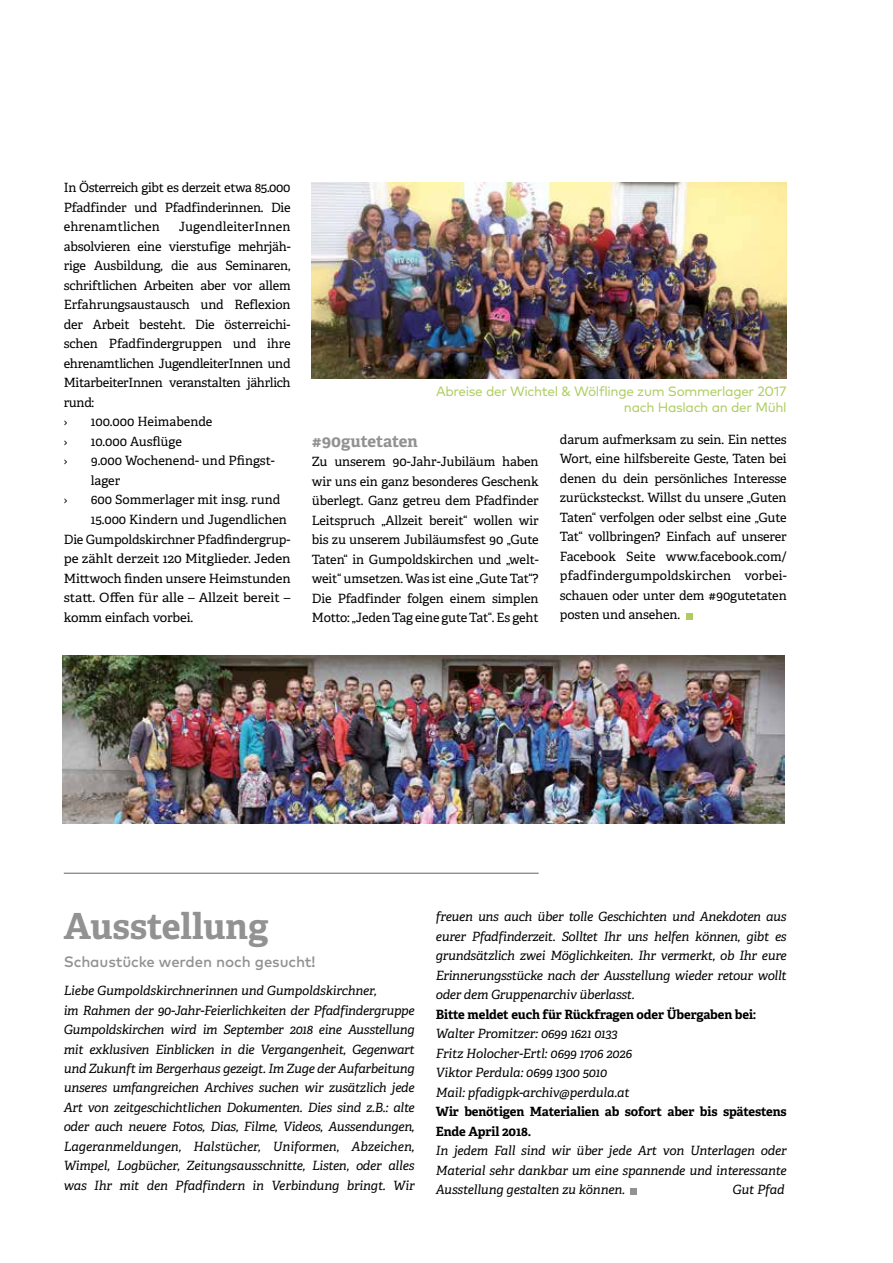
<style>
.page{position:relative;width:893px;height:1263px;background:#fff}
.page>*{position:absolute;margin:0;border:0;box-sizing:border-box;transform-origin:0 0}
.t1{font:700 36px "Adelle";color:#929292}
.t2{font:700 16.5px "Adelle";color:#929292}
.t3{font:500 15px "Mark OT";letter-spacing:-.01em;color:#929292}
.t4{font:13.5px/16.2px "Mark OT";letter-spacing:-.025em;color:#aecd60;text-align:right}
.t5{font:12.75px/19.5px "Adelle";letter-spacing:-.01em;color:#000;text-align:justify}
.t6{font:italic 12.75px/19.5px "Adelle";letter-spacing:-.02em;color:#000}
.t7{font:700 12.75px/19.5px "Adelle";letter-spacing:-.01em;color:#000}
.t8{font:12.75px "Adelle";letter-spacing:-.01em;color:#000;scale:1.05 1}
.t9{font:condensed 12.75px "Henriette";color:#000}
</style>
<div class="page">
<svg style="left:686px;top:613px;width:6px;height:6px"></svg>
<img style="left:312px;top:183px;width:475px;height:195px">
<svg style="left:631px;top:1188px;width:6px;height:6px"></svg>
<img style="left:63px;top:656px;width:722px;height:167px">
<hr style="left:64px;top:873px;width:475px;height:1px;background:#646363">
<p class="t5" style="left:64px;top:178px;width:228px">In Österreich gibt es derzeit etwa 85.000<br>Pfadfinder und Pfadfinderinnen. Die ehrenamtlichen</p>
<p class="t5" style="left:64px;top:217px;width:228px;text-indent:115px">JugendleiterInnen absolvieren eine vierstufige mehrjäh&shy;rige Ausbildung, die aus Seminaren, schriftlichen Arbeiten aber vor allem Erfahrungsaustausch und Reflexion der Arbeit besteht. Die österreichi&shy;schen Pfadfindergruppen und ihre ehrenamtlichen JugendleiterInnen und MitarbeiterInnen veranstalten jährlich rund:</p>
<p class="t9" style="left:64px;top:415px;width:5px">›</p>
<p class="t5" style="left:91px;top:412px;width:123px">100.000 Heimabende</p>
<p class="t9" style="left:64px;top:434px;width:5px">›</p>
<p class="t5" style="left:91px;top:432px;width:93px">10.000 Ausflüge</p>
<p class="t9" style="left:64px;top:454px;width:5px">›</p>
<p class="t5" style="left:91px;top:451px;width:186px">9.000 Wochenend- und Pfingst&shy;lager</p>
<p class="t9" style="left:64px;top:493px;width:5px">›</p>
<p class="t5" style="left:91px;top:490px;width:191px">600 Sommerlager mit insg. rund</p>
<p class="t5" style="left:91px;top:510px;width:198px">15.000 Kindern und Jugendlichen</p>
<p class="t5" style="left:64px;top:529px;width:228px">Die Gumpoldskirchner Pfadfindergrup-</p>
<p class="t8" style="left:64px;top:551px;width:218px">pe zählt derzeit 120 Mitglieder. Jeden</p>
<p class="t5" style="left:64px;top:568px;width:228px">Mittwoch finden unsere Heimstunden</p>
<p class="t8" style="left:64px;top:590px;width:217px">statt. Offen für alle – Allzeit bereit –</p>
<p class="t5" style="left:64px;top:607px;width:131px">komm einfach vorbei.</p>
<p class="t4" style="left:436px;top:383px;width:352px">Abreise der Wichtel &amp; Wölflinge zum Sommerlager 2017 nach Haslach an der Mühl</p>
<p class="t2" style="left:312px;top:430px;width:107px">#90gutetaten</p>
<p class="t5" style="left:312px;top:452px;width:228px">Zu unserem 90-Jahr-Jubiläum haben wir uns ein ganz besonderes Geschenk überlegt. Ganz getreu dem Pfadfinder Leitspruch „Allzeit bereit“ wollen wir bis zu unserem Jubiläumsfest 90 „Gute Taten“ in Gumpoldskirchen und „welt&shy;weit“ umsetzen. Was ist eine „Gute Tat“?<br>Die Pfadfinder folgen einem simplen Motto: „Jeden Tag eine gute Tat“. Es geht</p>
<p class="t5" style="left:560px;top:430px;width:228px">darum aufmerksam zu sein. Ein nettes Wort, eine hilfsbereite Geste, Taten bei denen du dein persönliches Interesse zurücksteckst. Willst du unsere „Guten Taten“ verfolgen oder selbst eine „Gute Tat“ vollbringen? Einfach auf unserer Facebook Seite www.facebook.com/ pfadfindergumpoldskirchen vorbei&shy;schauen oder unter dem #90gutetaten posten und ansehen.</p>
<h1 class="t1" style="left:64px;top:903px;width:206px">Ausstellung</h1>
<p class="t3" style="left:64px;top:952px;width:253px">Schaustücke werden noch gesucht!</p>
<p class="t6" style="left:64px;top:981px;width:352px">Liebe Gumpoldskirchnerinnen und Gumpoldskirchner,<br>im Rahmen der 90-Jahr-Feierlichkeiten der Pfadfindergruppe Gumpoldskirchen wird im September 2018 eine Ausstellung mit exklusiven Einblicken in die Vergangenheit, Gegenwart und Zukunft im Bergerhaus gezeigt. Im Zuge der Aufarbeitung unseres umfangreichen Archives suchen wir zusätzlich jede Art von zeitgeschichtlichen Dokumenten. Dies sind z.B.: alte oder auch neuere Fotos, Dias, Filme, Videos, Aussendungen, Lageranmeldungen, Halstücher, Uniformen, Abzeichen, Wimpel, Logbücher, Zeitungsausschnitte, Listen, oder alles was Ihr mit den Pfadfindern in Verbindung bringt. Wir</p>
<p class="t6" style="left:436px;top:907px;width:352px;text-align:justify">freuen uns auch über tolle Geschichten und Anekdoten aus eurer Pfadfinderzeit. Solltet Ihr uns helfen können, gibt es grundsätzlich zwei Möglichkeiten. Ihr vermerkt, ob Ihr eure Erinnerungsstücke nach der Ausstellung wieder retour wollt oder dem Gruppenarchiv überlasst.</p>
<p class="t7" style="left:436px;top:1005px;width:322px">Bitte meldet euch für Rückfragen oder Übergaben bei:</p>
<p class="t6" style="left:436px;top:1024px;width:198px">Walter Promitzer: 0699 1621 0133<br>Fritz Holocher-Ertl: 0699 1706 2026<br>Viktor Perdula: 0699 1300 5010<br>Mail: pfadigpk-archiv@perdula.at</p>
<p class="t7" style="left:436px;top:1102px;width:352px">Wir benötigen Materialien ab sofort aber bis spätestens<br>Ende April 2018.</p>
<p class="t6" style="left:436px;top:1141px;width:352px;text-align:justify">In jedem Fall sind wir über jede Art von Unterlagen oder Material sehr dankbar um eine spannende und interessante Ausstellung gestalten zu können.</p>
<p class="t6" style="left:733px;top:1180px;width:53px">Gut Pfad</p>
</div>
